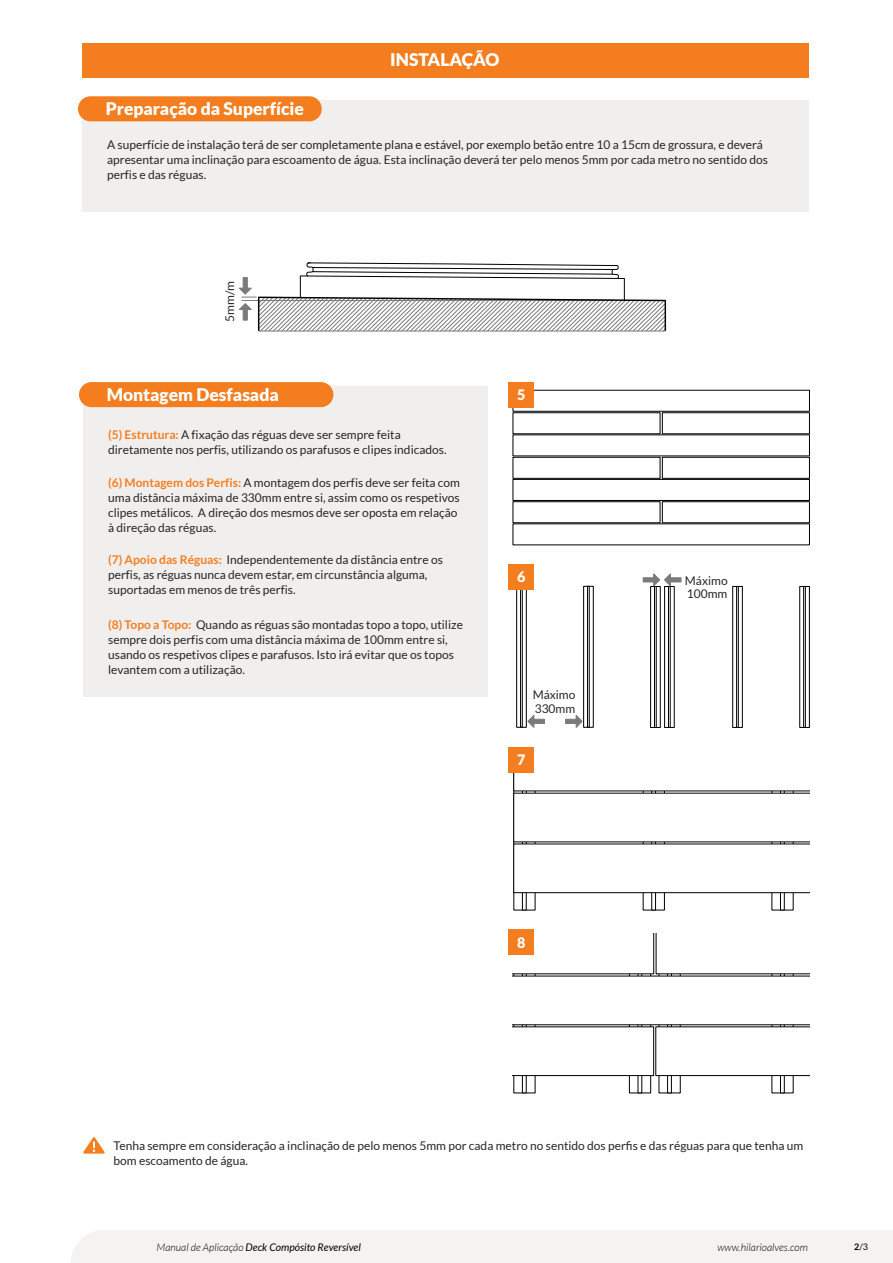
<style>
.page{position:relative;width:893px;height:1263px;background:#fff}
.page>*{position:absolute;margin:0;border:0;box-sizing:border-box;transform-origin:0 0}
.t1{font:900 17.4px "Lato";color:#fff}
.t2{font:900 14.4px "Lato";color:#fff}
.t3{font:12px/15px "Lato";color:#282625}
.t4{font:12px/15px "Lato";color:#282524}
.t5{font:italic 10.5px "Lato";color:#000}
.t6{font:italic 300 10.5px "Lato";color:#000}
.t7{font:9px "Lato";color:#000}
.s1{font-weight:700;color:#f47d20}
.s2{font-weight:300}
.s3{font-weight:700}
</style>
<div class="page">
<div style="left:71px;top:1230px;width:822px;height:33px;background:#f4f3f2"></div>
<div style="left:82px;top:100px;width:727px;height:112px;background:#f1efee"></div>
<div style="left:78px;top:96px;width:244px;height:25px;background:#f47d20;border-radius:13px"></div>
<svg style="left:527px;top:715px;width:18px;height:13px"></svg>
<svg style="left:565px;top:715px;width:18px;height:13px"></svg>
<svg style="left:239px;top:262px;width:428px;height:70px"></svg>
<div style="left:82px;top:43px;width:726px;height:34px;background:#f47d20"></div>
<svg style="left:516px;top:589px;width:10px;height:138px"></svg>
<div style="left:520px;top:586px;width:2px;height:141px;background:#fff;border:1px solid #000"></div>
<svg style="left:583px;top:586px;width:10px;height:141px"></svg>
<div style="left:587px;top:586px;width:2px;height:141px;background:#fff;border:1px solid #000"></div>
<svg style="left:650px;top:587px;width:10px;height:140px"></svg>
<div style="left:654px;top:586px;width:2px;height:141px;background:#fff;border:1px solid #000"></div>
<svg style="left:664px;top:587px;width:10px;height:140px"></svg>
<div style="left:668px;top:586px;width:2px;height:141px;background:#fff;border:1px solid #000"></div>
<svg style="left:732px;top:586px;width:11px;height:141px"></svg>
<div style="left:736px;top:586px;width:2px;height:141px;background:#fff;border:1px solid #000"></div>
<div style="left:799px;top:586px;width:11px;height:141px;background:#fff;border:1px solid #000"></div>
<div style="left:803px;top:586px;width:3px;height:141px;background:#fff;border:1px solid #000"></div>
<div style="left:83px;top:386px;width:405px;height:310px;background:#f1efee"></div>
<div style="left:79px;top:382px;width:254px;height:25px;background:#f47d20;border-radius:13px"></div>
<div style="left:513px;top:501px;width:147px;height:22px;background:#fff;border:1px solid #000"></div>
<div style="left:662px;top:501px;width:148px;height:22px;background:#fff;border:1px solid #000"></div>
<div style="left:513px;top:479px;width:297px;height:22px;background:#fff;border:1px solid #000"></div>
<div style="left:513px;top:457px;width:147px;height:21px;background:#fff;border:1px solid #000"></div>
<div style="left:662px;top:457px;width:148px;height:21px;background:#fff;border:1px solid #000"></div>
<div style="left:508px;top:382px;width:25px;height:25px;background:#f47d20"></div>
<div style="left:508px;top:564px;width:25px;height:25px;background:#f47d20"></div>
<svg style="left:643px;top:573px;width:38px;height:14px"></svg>
<svg style="left:513px;top:751px;width:297px;height:159px"></svg>
<div style="left:508px;top:747px;width:25px;height:25px;background:#f47d20"></div>
<svg style="left:512px;top:934px;width:298px;height:159px"></svg>
<div style="left:508px;top:930px;width:25px;height:25px;background:#f47d20"></div>
<svg style="left:83px;top:1137px;width:22px;height:16px"></svg>
<h1 class="t1" style="left:106px;top:101px;width:200px">Preparação da Superfície</h1>
<h1 class="t1" style="left:390px;top:52px;width:111px">INSTALAÇÃO</h1>
<p class="t3" style="left:107px;top:138px;width:662px">A superfície de instalação terá de ser completamente plana e estável, por exemplo betão entre 10 a 15cm de grossura, e deverá apresentar uma inclinação para escoamento de água. Esta inclinação deverá ter pelo menos 5mm por cada metro no sentido dos perfis e das réguas.</p>
<p class="t3" style="left:223px;top:322px;width:42px;rotate:-90deg">5mm/m</p>
<h1 class="t1" style="left:107px;top:387px;width:174px">Montagem Desfasada</h1>
<p class="t2" style="left:517px;top:388px;width:10px">5</p>
<p class="t3" style="left:108px;top:428px;width:340px"><span class="s1">(5) Estrutura:</span> A fixação das réguas deve ser sempre feita diretamente nos perfis, utilizando os parafusos e clipes indicados.</p>
<p class="t3" style="left:108px;top:476px;width:353px"><span class="s1">(6) Montagem dos Perfis:</span> A montagem dos perfis deve ser feita com uma distância máxima de 330mm entre si, assim como os respetivos clipes metálicos. A direção dos mesmos deve ser oposta em relação à direção das réguas.</p>
<p class="t3" style="left:108px;top:552px;width:336px"><span class="s1">(7) Apoio das Réguas:</span> Independentemente da distância entre os perfis, as réguas nunca devem estar, em circunstância alguma, suportadas em menos de três perfis.</p>
<p class="t3" style="left:108px;top:617px;width:356px"><span class="s1">(8) Topo a Topo:</span> Quando as réguas são montadas topo a topo, utilize sempre dois perfis com uma distância máxima de 100mm entre si, usando os respetivos clipes e parafusos. Isto irá evitar que os topos levantem com a utilização.</p>
<p class="t2" style="left:517px;top:570px;width:10px">6</p>
<p class="t3" style="left:533px;top:688px;width:44px">Máximo</p>
<p class="t3" style="left:535px;top:701px;width:42px">330mm</p>
<p class="t2" style="left:517px;top:753px;width:10px">7</p>
<p class="t2" style="left:517px;top:936px;width:10px">8</p>
<p class="t3" style="left:685px;top:573px;width:44px">Máximo</p>
<p class="t3" style="left:687px;top:587px;width:42px">100mm</p>
<p class="t4" style="left:114px;top:1139px;width:691px">Tenha sempre em consideração a inclinação de pelo menos 5mm por cada metro no sentido dos perfis e das réguas para que tenha um bom escoamento de água.</p>
<p class="t5" style="left:157px;top:1242px;width:206px"><span class="s2">Manual de Aplicação</span> Deck Compósito Reversível</p>
<p class="t6" style="left:717px;top:1242px;width:92px">www.hilarioalves.com</p>
<p class="t7" style="left:854px;top:1242px;width:15px"><span class="s3">2</span>/3</p>
</div>
